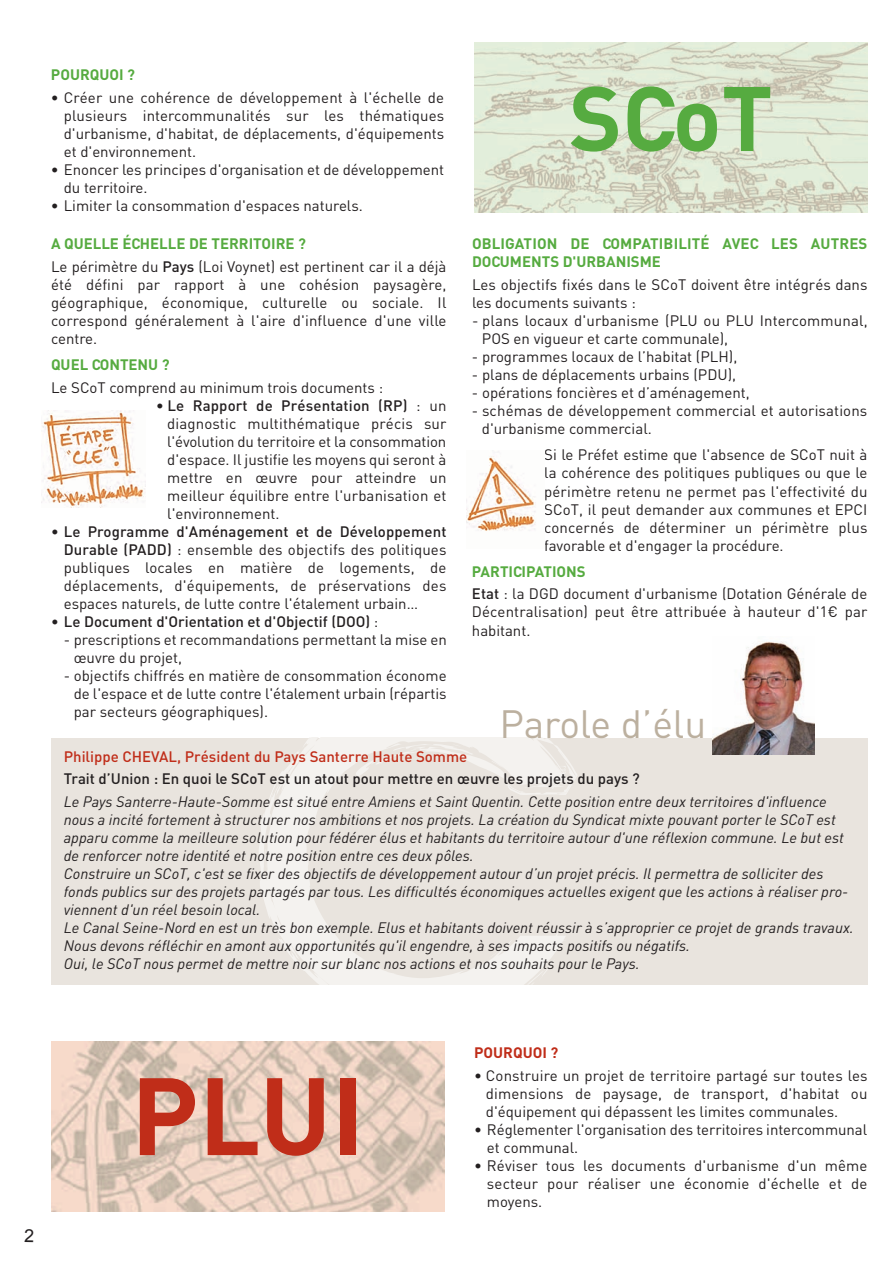
<style>
.page{position:relative;width:893px;height:1263px;background:#fff}
.page>*{position:absolute;margin:0;border:0;box-sizing:border-box;transform-origin:0 0}
.t1{font:700 108px "DIN";color:#c02d19}
.t2{font:700 90px "DIN";color:#56ab40}
.t3{font:39px "DIN";color:#bcb09f}
.t4{font:15px/18px "DIN";color:#231f20}
.t5{font:italic 15px/18px "DIN";color:#231f20}
.t6{font:500 15px "DIN";color:#231f20}
.t7{font:700 15px/18px "DIN";color:#56ab40}
.t8{font:500 15px "DIN";color:#c02d19}
.t9{font:700 15px "DIN";color:#c02d19}
.s1{font-weight:700;color:#56ab40}
.s2{font-weight:500}
.s3{font-weight:400}
</style>
<div class="page">
<img style="left:51px;top:1042px;width:393px;height:170px">
<img style="left:474px;top:43px;width:393px;height:170px">
<div style="left:51px;top:738px;width:816px;height:246px;background:#e9e4de"></div>
<svg style="left:259px;top:738px;width:318px;height:246px"></svg>
<svg style="left:535px;top:783px;width:14px;height:1px"></svg>
<svg style="left:562px;top:767px;width:5px;height:6px"></svg>
<svg style="left:539px;top:959px;width:16px;height:22px"></svg>
<svg style="left:300px;top:961px;width:4px;height:5px"></svg>
<svg style="left:274px;top:927px;width:7px;height:11px"></svg>
<svg style="left:267px;top:833px;width:2px;height:8px"></svg>
<svg style="left:259px;top:860px;width:8px;height:11px"></svg>
<svg style="left:293px;top:746px;width:12px;height:11px"></svg>
<svg style="left:352px;top:744px;width:176px;height:46px"></svg>
<svg style="left:320px;top:795px;width:6px;height:10px"></svg>
<svg style="left:488px;top:949px;width:13px;height:11px"></svg>
<img style="left:712px;top:641px;width:102px;height:114px">
<img style="left:466px;top:451px;width:70px;height:80px">
<img style="left:42px;top:410px;width:103px;height:97px">
<p class="t7" style="left:51px;top:66px;width:86px">POURQUOI ?</p>
<p class="t4" style="left:64px;top:88px;width:382px;text-align:justify;text-indent:-13px">• Créer une cohérence de développement à l'échelle de plusieurs intercommunalités sur les thématiques d'urbanisme, d'habitat, de déplacements, d'équipements et d'environnement.</p>
<p class="t4" style="left:64px;top:160px;width:382px;text-indent:-13px">• Enoncer les principes d'organisation et de développement du territoire.</p>
<p class="t4" style="left:51px;top:196px;width:313px">• Limiter la consommation d'espaces naturels.</p>
<p class="t4" style="left:51px;top:232px;width:397px;line-height:22.4px"><span class="s1">A QUELLE ÉCHELLE DE TERRITOIRE ?<br></span>Le périmètre du <span class="s2">Pays</span> (Loi Voynet) est pertinent car il a déjà</p>
<p class="t4" style="left:51px;top:275px;width:397px;text-align:justify">été défini par rapport à une cohésion paysagère, géographique, économique, culturelle ou sociale. Il correspond généralement à l'aire d'influence d'une ville centre.</p>
<p class="t7" style="left:51px;top:356px;width:120px">QUEL CONTENU ?</p>
<p class="t4" style="left:51px;top:378px;width:334px">Le SCoT comprend au minimum trois documents :</p>
<p class="t4" style="left:167px;top:396px;width:281px;text-align:justify;text-indent:-11px"><span class="s2">• Le Rapport de Présentation (RP)</span> : un diagnostic multithématique précis sur l'évolution du territoire et la consommation d'espace. Il justifie les moyens qui seront à mettre en œuvre pour atteindre un meilleur équilibre entre l'urbanisation et l'environnement.</p>
<p class="t4" style="left:64px;top:522px;width:384px;text-align:justify;text-indent:-13px"><span class="s2">• Le Programme d'Aménagement et de Développement Durable (PADD)</span> : ensemble des objectifs des politiques publiques locales en matière de logements, de déplacements, d'équipements, de préservations des espaces naturels, de lutte contre l'étalement urbain…</p>
<p class="t6" style="left:51px;top:613px;width:329px">• Le Document d'Orientation et d'Objectif (DOO) <span class="s3">:</span></p>
<p class="t4" style="left:74px;top:630px;width:375px;text-indent:-10px">- prescriptions et recommandations permettant la mise en œuvre du projet,</p>
<p class="t4" style="left:74px;top:666px;width:374px;text-align:justify;text-indent:-10px">- objectifs chiffrés en matière de consommation économe de l'espace et de lutte contre l'étalement urbain (répartis par secteurs géographiques).</p>
<h2 class="t2" style="left:569px;top:65px;width:205px">SCoT</h2>
<p class="t7" style="left:472px;top:234px;width:397px">OBLIGATION DE COMPATIBILITÉ AVEC LES AUTRES<br>DOCUMENTS D'URBANISME</p>
<p class="t4" style="left:472px;top:275px;width:397px">Les objectifs fixés dans le SCoT doivent être intégrés dans les documents suivants :</p>
<p class="t4" style="left:482px;top:311px;width:387px;text-indent:-10px">- plans locaux d'urbanisme (PLU ou PLU Intercommunal,<br>POS en vigueur et carte communale),</p>
<p class="t4" style="left:472px;top:347px;width:267px">- programmes locaux de l’habitat (PLH),</p>
<p class="t4" style="left:472px;top:365px;width:266px">- plans de déplacements urbains (PDU),</p>
<p class="t4" style="left:472px;top:383px;width:279px">- opérations foncières et d’aménagement,</p>
<p class="t4" style="left:482px;top:401px;width:387px;text-indent:-10px">- schémas de développement commercial et autorisations d'urbanisme commercial.</p>
<p class="t4" style="left:544px;top:446px;width:325px;text-align:justify">Si le Préfet estime que l'absence de SCoT nuit à la cohérence des politiques publiques ou que le périmètre retenu ne permet pas l'effectivité du SCoT, il peut demander aux communes et EPCI concernés de déterminer un périmètre plus favorable et d'engager la procédure.</p>
<p class="t4" style="left:472px;top:560px;width:397px;line-height:22.4px"><span class="s1">PARTICIPATIONS<br></span><span class="s2">Etat</span> : la DGD document d'urbanisme (Dotation Générale de</p>
<p class="t4" style="left:472px;top:603px;width:397px">Décentralisation) peut être attribuée à hauteur d'1€ par habitant.</p>
<h3 class="t3" style="left:500px;top:701px;width:208px">Parole d’élu</h3>
<p class="t8" style="left:64px;top:748px;width:405px">Philippe CHEVAL, Président du Pays Santerre Haute Somme</p>
<p class="t6" style="left:64px;top:770px;width:578px">Trait d’Union : En quoi le SCoT est un atout pour mettre en œuvre les projets du pays ?</p>
<p class="t5" style="left:64px;top:792px;width:791px">Le Pays Santerre-Haute-Somme est situé entre Amiens et Saint Quentin. Cette position entre deux territoires d'influence nous a incité fortement à structurer nos ambitions et nos projets. La création du Syndicat mixte pouvant porter le SCoT est apparu comme la meilleure solution pour fédérer élus et habitants du territoire autour d'une réflexion commune. Le but est de renforcer notre identité et notre position entre ces deux pôles.<br>Construire un SCoT, c'est se fixer des objectifs de développement autour d’un projet précis. Il permettra de solliciter des fonds publics sur des projets partagés par tous. Les difficultés économiques actuelles exigent que les actions à réaliser pro&shy;viennent d'un réel besoin local.<br>Le Canal Seine-Nord en est un très bon exemple. Elus et habitants doivent réussir à s’approprier ce projet de grands travaux.<br>Nous devons réfléchir en amont aux opportunités qu'il engendre, à ses impacts positifs ou négatifs.<br>Oui, le SCoT nous permet de mettre noir sur blanc nos actions et nos souhaits pour le Pays.</p>
<h1 class="t1" style="left:131px;top:1052px;width:235px">PLUI</h1>
<p class="t9" style="left:474px;top:1044px;width:86px">POURQUOI ?</p>
<p class="t4" style="left:486px;top:1066px;width:383px;text-align:justify;text-indent:-12px">• Construire un projet de territoire partagé sur toutes les dimensions de paysage, de transport, d'habitat ou d'équipement qui dépassent les limites communales.</p>
<p class="t4" style="left:487px;top:1120px;width:382px;text-indent:-13px">• Réglementer l'organisation des territoires intercommunal et communal.</p>
<p class="t4" style="left:487px;top:1156px;width:382px;text-align:justify;text-indent:-13px">• Réviser tous les documents d'urbanisme d'un même secteur pour réaliser une économie d'échelle et de moyens.</p>
</div>
